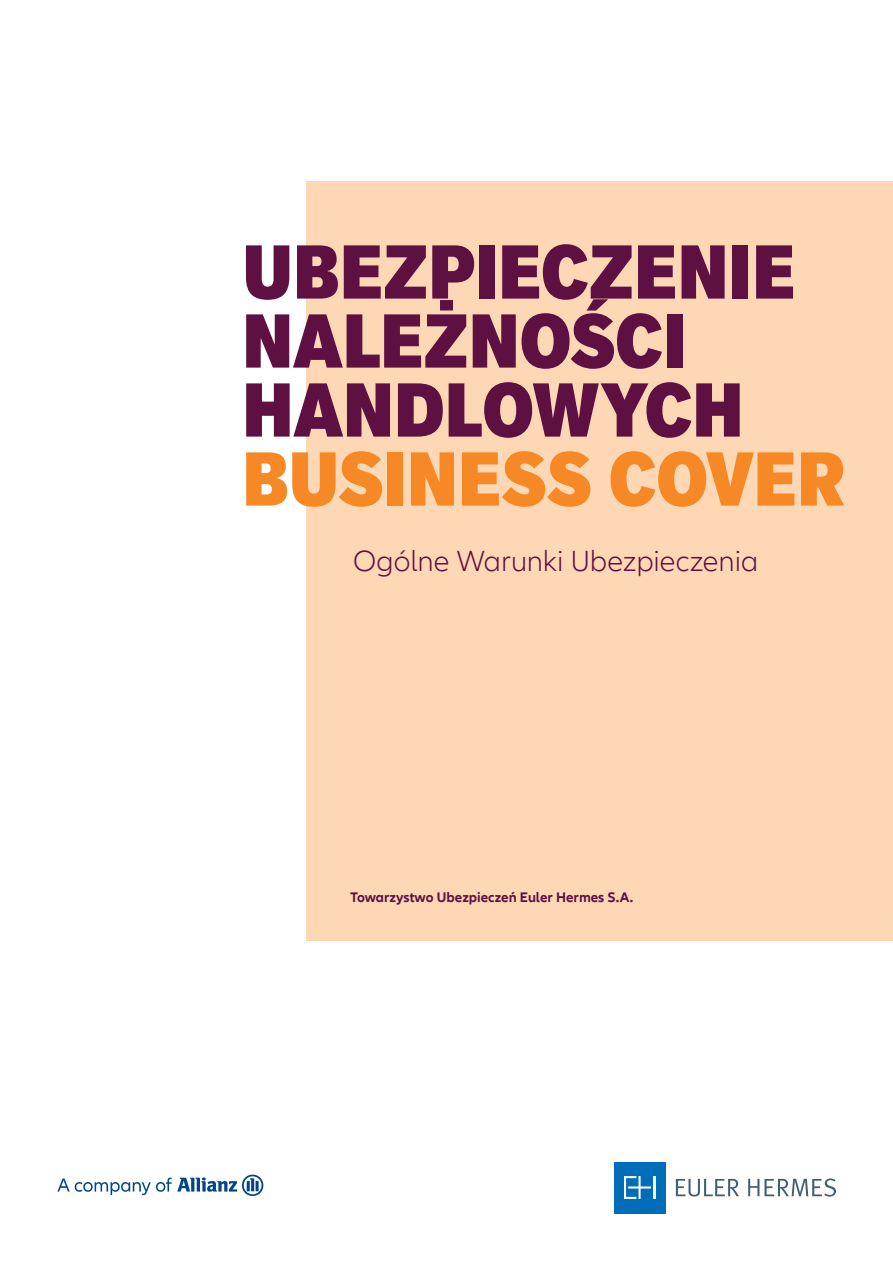
<style>
.page{position:relative;width:893px;height:1263px;background:#fff}
.page>*{position:absolute;margin:0;border:0;box-sizing:border-box;transform-origin:0 0}
.t1{font:900 condensed 74.7px/69px "Applied Sans Pro";color:#5e1043}
.t2{font:300 30px "Allianz Neo";color:#5e1043}
.t3{font:700 14.25px "Allianz Neo";color:#5e1043}
.s1{color:#f68926}
</style>
<div class="page">
<svg style="left:57px;top:1174px;width:206px;height:22px"></svg>
<div style="left:306px;top:181px;width:587px;height:760px;background:#fed8b5"></div>
<div style="left:614px;top:1161px;width:51px;height:52px;background:#006db8"></div>
<hr style="left:653px;top:1176px;width:2px;height:23px;background:#fff">
<svg style="left:624px;top:1176px;width:27px;height:23px"></svg>
<svg style="left:676px;top:1179px;width:63px;height:17px"></svg>
<svg style="left:748px;top:1178px;width:88px;height:18px"></svg>
<p class="t1" style="left:242px;top:236px;width:604px">UBEZPIECZENIE<br>NALEŻNOŚCI<br>HANDLOWYCH<br><span class="s1">BUSINESS COVER</span></p>
<p class="t2" style="left:353px;top:544px;width:407px">Ogólne Warunki Ubezpieczenia</p>
<p class="t3" style="left:350px;top:889px;width:285px">Towarzystwo Ubezpieczeń Euler Hermes S.A.</p>
</div>
